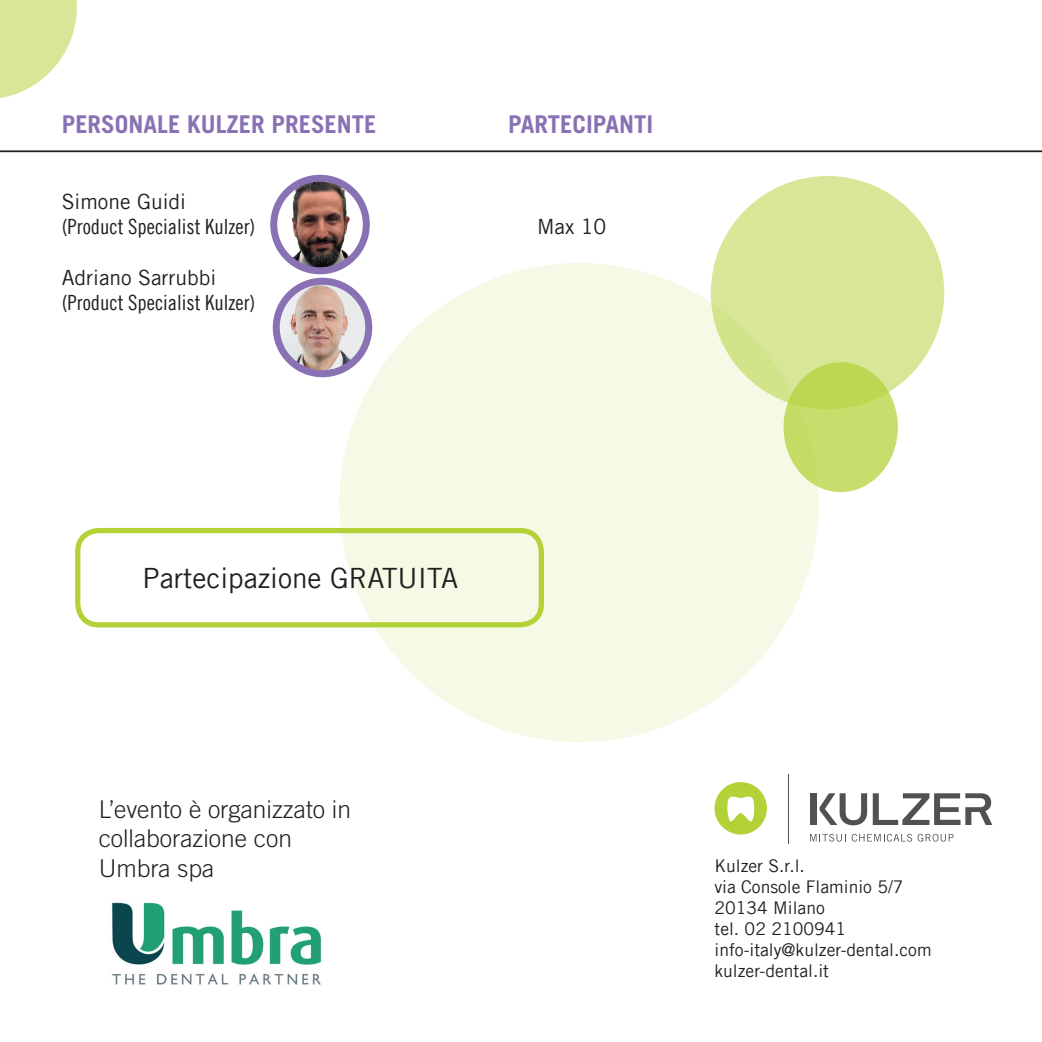
<style>
.page{position:relative;width:1042px;height:1042px;background:#fff}
.page>*{position:absolute;margin:0;border:0;box-sizing:border-box;transform-origin:0 0}
.t1{font:28px "Trade Gothic LT Com";color:#231f20}
.t2{font:300 24.5px/29.4px "Trade Gothic LT Com";color:#231f20}
.t3{font:700 24.5px "Trade Gothic LT Com";color:#8972b3}
.t4{font:21px "Trade Gothic LT Com Cn 18";color:#231f20}
.t5{font:21px "Trade Gothic LT Com";color:#231f20}
.t6{font:17.5px/21px "Trade Gothic LT Com";color:#231f20}
</style>
<div class="page">
<div style="left:783px;top:362px;width:115px;height:130px;background:#c7de6d;border-radius:50%"></div>
<svg style="left:711px;top:176px;width:233px;height:233px;background:#d4e591"></svg>
<div style="left:339px;top:263px;width:480px;height:479px;background:#f5f9e5;border-radius:50%"></div>
<svg style="left:274px;top:178px;width:92px;height:93px"></svg>
<img style="left:290px;top:178px;width:62px;height:93px">
<div style="left:270px;top:175px;width:100px;height:99px;border:7px solid #8972b3;border-radius:50%"></div>
<img style="left:276px;top:281px;width:93px;height:93px;border-radius:46px">
<div style="left:273px;top:278px;width:99px;height:99px;border:7px solid #8972b3;border-radius:50%"></div>
<svg style="left:0;top:0;width:77px;height:98px"></svg>
<hr style="left:788px;top:774px;width:1px;height:69px;background:#4f5152">
<svg style="left:810px;top:834px;width:143px;height:7px"></svg>
<div style="left:810px;top:793px;width:6px;height:32px;background:#4f5152"></div>
<svg style="left:873px;top:793px;width:119px;height:32px"></svg>
<svg style="left:819px;top:793px;width:48px;height:32px"></svg>
<div style="left:714px;top:782px;width:53px;height:52px;background:#b3d238;border-radius:50%"></div>
<svg style="left:727px;top:796px;width:28px;height:26px"></svg>
<hr style="left:0;top:150px;width:1042px;height:2px;background:#231f20">
<img style="left:112px;top:902px;width:210px;height:83px">
<div style="left:75px;top:528px;width:469px;height:99px;border:5px solid #b3d238;border-radius:21px"></div>
<h2 class="t3" style="left:62px;top:110px;width:316px">PERSONALE KULZER PRESENTE</h2>
<h2 class="t3" style="left:508px;top:110px;width:147px">PARTECIPANTI</h2>
<p class="t5" style="left:62px;top:189px;width:126px">Simone Guidi</p>
<p class="t4" style="left:62px;top:214px;width:195px">(Product Specialist Kulzer)</p>
<p class="t5" style="left:537px;top:214px;width:71px">Max 10</p>
<p class="t5" style="left:62px;top:264px;width:156px">Adriano Sarrubbi</p>
<p class="t4" style="left:62px;top:290px;width:195px">(Product Specialist Kulzer)</p>
<h1 class="t1" style="left:143px;top:561px;width:317px">Partecipazione GRATUITA</h1>
<h2 class="t2" style="left:99px;top:794px;width:254px">L’evento è organizzato in collaborazione con<br>Umbra spa</h2>
<p class="t6" style="left:714px;top:855px;width:219px">Kulzer S.r.l.<br>via Console Flaminio 5/7<br>20134 Milano<br>tel. 02 2100941 info-italy@kulzer-dental.com kulzer-dental.it</p>
</div>
